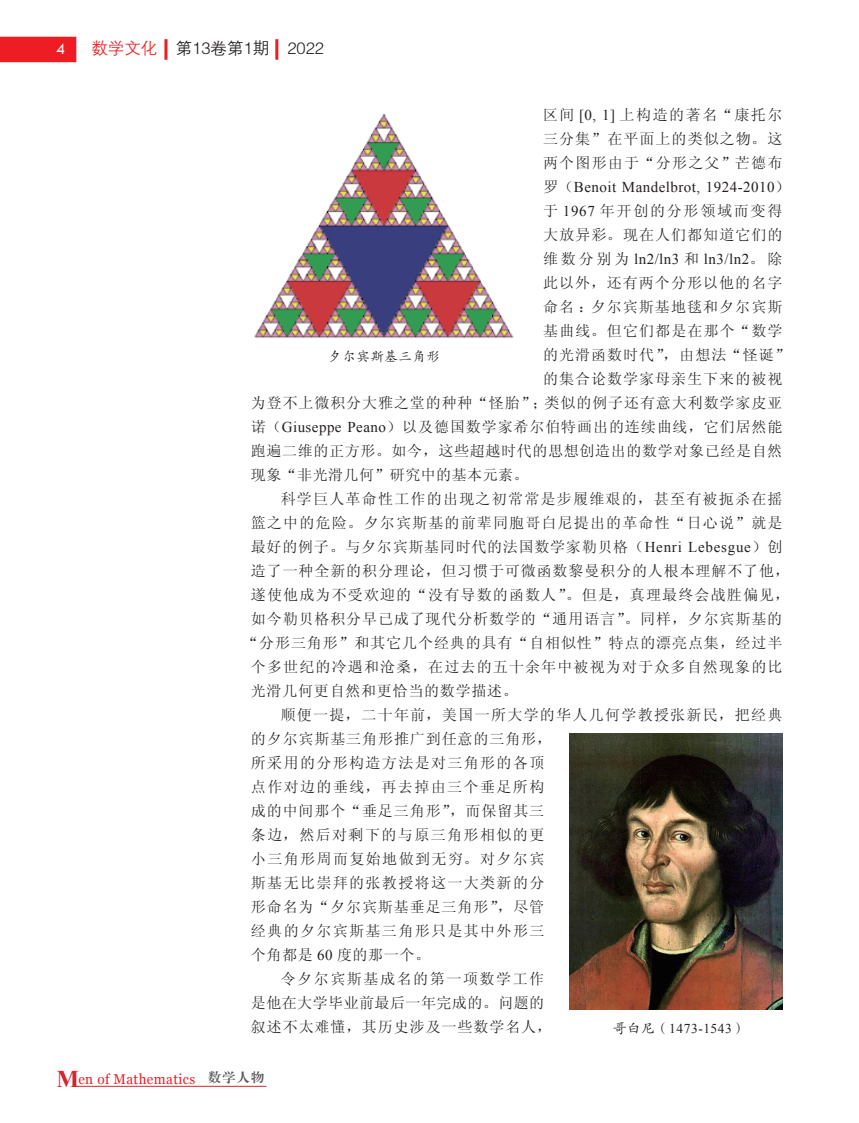
<style>
.page{position:relative;width:859px;height:1123px;background:#fff}
.page>*{position:absolute;margin:0;border:0;box-sizing:border-box;transform-origin:0 0}
.t1{font:16.5px "FZZDXK GBK1 0";color:#231f20}
.t2{font:16.5px "Tw Cen";color:#fff}
.t3{font:15px/24px "Sim Sun";letter-spacing:.07em;color:#231f20;text-align:justify}
.t4{font:15px "Sim Sun";letter-spacing:.05em;color:#231f20}
.t5{font:15px "Sim Sun";letter-spacing:.09em;color:#231f20}
.t6{font:15px "Sim Sun";letter-spacing:.095em;color:#231f20}
.t7{font:15px "Times New Roman";letter-spacing:.03em;color:#231f20}
.t8{font:15px "Sim Sun";letter-spacing:.03em;color:#231f20}
.t9{font:15px "Sim Sun";letter-spacing:.045em;color:#231f20}
.t10{font:15px "Sim Sun";letter-spacing:.105em;color:#231f20}
.t11{font:15px "Sim Sun";letter-spacing:.04em;color:#231f20}
.t12{font:14.1px "Georgia";letter-spacing:.03em;color:#ee1d23;scale:.95 1}
.t13{font:13.5px "Times New Roman";letter-spacing:.04em;color:#231f20}
.t14{font:13.5px "FZKTK GBK1 0";letter-spacing:.04em;color:#231f20}
.s1{color:#ee1d23}
.s2{font-family:"Times New Roman"}
.s3{font-family:"Sim Sun"}
.s4{font-family:"FZKTK GBK1 0"}
.s5{font-family:"Times New Roman";font-weight:700;font-size:24px;color:#d5252e}
</style>
<div class="page">
<hr style="left:73px;top:1085px;width:193px;height:1px;background:#d5252e">
<div style="left:0;top:37px;width:76px;height:25px;background:#ee1d23"></div>
<hr style="left:164px;top:39px;width:3px;height:21px;background:#ee1d23">
<hr style="left:275px;top:39px;width:3px;height:21px;background:#ee1d23">
<img style="left:570px;top:733px;width:212px;height:276px">
<img style="left:254px;top:113px;width:260px;height:225px">
<p class="t2" style="left:56px;top:39px;width:11px">4</p>
<p class="t1" style="left:91px;top:40px;width:234px"><span class="s1">数学文化</span> 第13卷第1期 2022</p>
<p class="t3" style="left:543px;top:103px;width:241px">区间 <span class="s2">[0, 1]</span> 上构造的著名“康托尔三分集”在平面上的类似之物。这两个图形由于“分形之父”芒德布</p>
<p class="t7" style="left:543px;top:177px;width:248px"><span class="s3">罗（</span>Benoit Mandelbrot, 1924-2010<span class="s3">）</span></p>
<p class="t3" style="left:543px;top:199px;width:241px">于 <span class="s2">1967</span> 年开创的分形领域而变得大放异彩。现在人们都知道它们的</p>
<p class="t7" style="left:543px;top:249px;width:241px"><span class="s3">维数分别为</span> ln2/ln3 <span class="s3">和</span> ln3/ln2<span class="s3">。除</span></p>
<p class="t3" style="left:543px;top:271px;width:241px">此以外，还有两个分形以他的名字</p>
<p class="t3" style="left:543px;top:295px;width:241px">命名：夕尔宾斯基地毯和夕尔宾斯</p>
<p class="t3" style="left:543px;top:319px;width:241px">基曲线。但它们都是在那个“数学</p>
<p class="t3" style="left:543px;top:343px;width:248px">的光滑函数时代”，由想法“怪诞”</p>
<p class="t3" style="left:543px;top:367px;width:241px">的集合论数学家母亲生下来的被视</p>
<p class="t3" style="left:251px;top:391px;width:533px">为登不上微积分大雅之堂的种种“怪胎”；类似的例子还有意大利数学家皮亚</p>
<p class="t3" style="left:251px;top:415px;width:533px">诺（<span class="s2">Giuseppe Peano</span>）以及德国数学家希尔伯特画出的连续曲线，它们居然能</p>
<p class="t9" style="left:251px;top:443px;width:533px">跑遍二维的正方形。如今，这些超越时代的思想创造出的数学对象已经是自然</p>
<p class="t8" style="left:251px;top:467px;width:279px">现象“非光滑几何”研究中的基本元素。</p>
<p class="t3" style="left:281px;top:487px;width:503px">科学巨人革命性工作的出现之初常常是步履维艰的，甚至有被扼杀在摇</p>
<p class="t3" style="left:251px;top:511px;width:533px">篮之中的危险。夕尔宾斯基的前辈同胞哥白尼提出的革命性“日心说”就是</p>
<p class="t4" style="left:251px;top:539px;width:533px">最好的例子。与夕尔宾斯基同时代的法国数学家勒贝格（<span class="s2">Henri Lebesgue</span>）创</p>
<p class="t3" style="left:251px;top:559px;width:540px">造了一种全新的积分理论，但习惯于可微函数黎曼积分的人根本理解不了他，</p>
<p class="t3" style="left:251px;top:583px;width:540px">遂使他成为不受欢迎的“没有导数的函数人”。但是，真理最终会战胜偏见，</p>
<p class="t3" style="left:251px;top:607px;width:533px">如今勒贝格积分早已成了现代分析数学的“通用语言”。同样，夕尔宾斯基的</p>
<p class="t3" style="left:243px;top:631px;width:540px">“分形三角形”和其它几个经典的具有“自相似性”特点的漂亮点集，经过半</p>
<p class="t3" style="left:251px;top:655px;width:533px">个多世纪的冷遇和沧桑，在过去的五十余年中被视为对于众多自然现象的比</p>
<p class="t4" style="left:251px;top:683px;width:269px">光滑几何更自然和更恰当的数学描述。</p>
<p class="t3" style="left:281px;top:703px;width:503px">顺便一提，二十年前，美国一所大学的华人几何学教授张新民，把经典</p>
<p class="t3" style="left:251px;top:727px;width:302px">的夕尔宾斯基三角形推广到任意的三角形，</p>
<p class="t5" style="left:251px;top:755px;width:295px">所采用的分形构造方法是对三角形的各顶</p>
<p class="t6" style="left:251px;top:779px;width:295px">点作对边的垂线，再去掉由三个垂足所构</p>
<p class="t3" style="left:251px;top:799px;width:295px">成的中间那个“垂足三角形”，而保留其三</p>
<p class="t6" style="left:251px;top:827px;width:295px">条边，然后对剩下的与原三角形相似的更</p>
<p class="t6" style="left:251px;top:851px;width:295px">小三角形周而复始地做到无穷。对夕尔宾</p>
<p class="t5" style="left:251px;top:875px;width:295px">斯基无比崇拜的张教授将这一大类新的分</p>
<p class="t3" style="left:251px;top:895px;width:295px">形命名为“夕尔宾斯基垂足三角形”，尽管</p>
<p class="t5" style="left:251px;top:923px;width:295px">经典的夕尔宾斯基三角形只是其中外形三</p>
<p class="t11" style="left:251px;top:947px;width:181px">个角都是 <span class="s2">60</span> 度的那一个。</p>
<p class="t10" style="left:281px;top:971px;width:265px">令夕尔宾斯基成名的第一项数学工作</p>
<p class="t8" style="left:251px;top:995px;width:295px">是他在大学毕业前最后一年完成的。问题的</p>
<p class="t3" style="left:251px;top:1015px;width:302px">叙述不太难懂，其历史涉及一些数学名人，</p>
<p class="t13" style="left:613px;top:1019px;width:135px"><span class="s4">哥白尼（</span>1473-1543<span class="s4">）</span></p>
<p class="t14" style="left:328px;top:349px;width:113px">夕尔宾斯基三角形</p>
<p class="t12" style="left:57px;top:1069px;width:220px"><span class="s5">M</span>en of Mathematics <sup>数学人物</sup></p>
</div>
